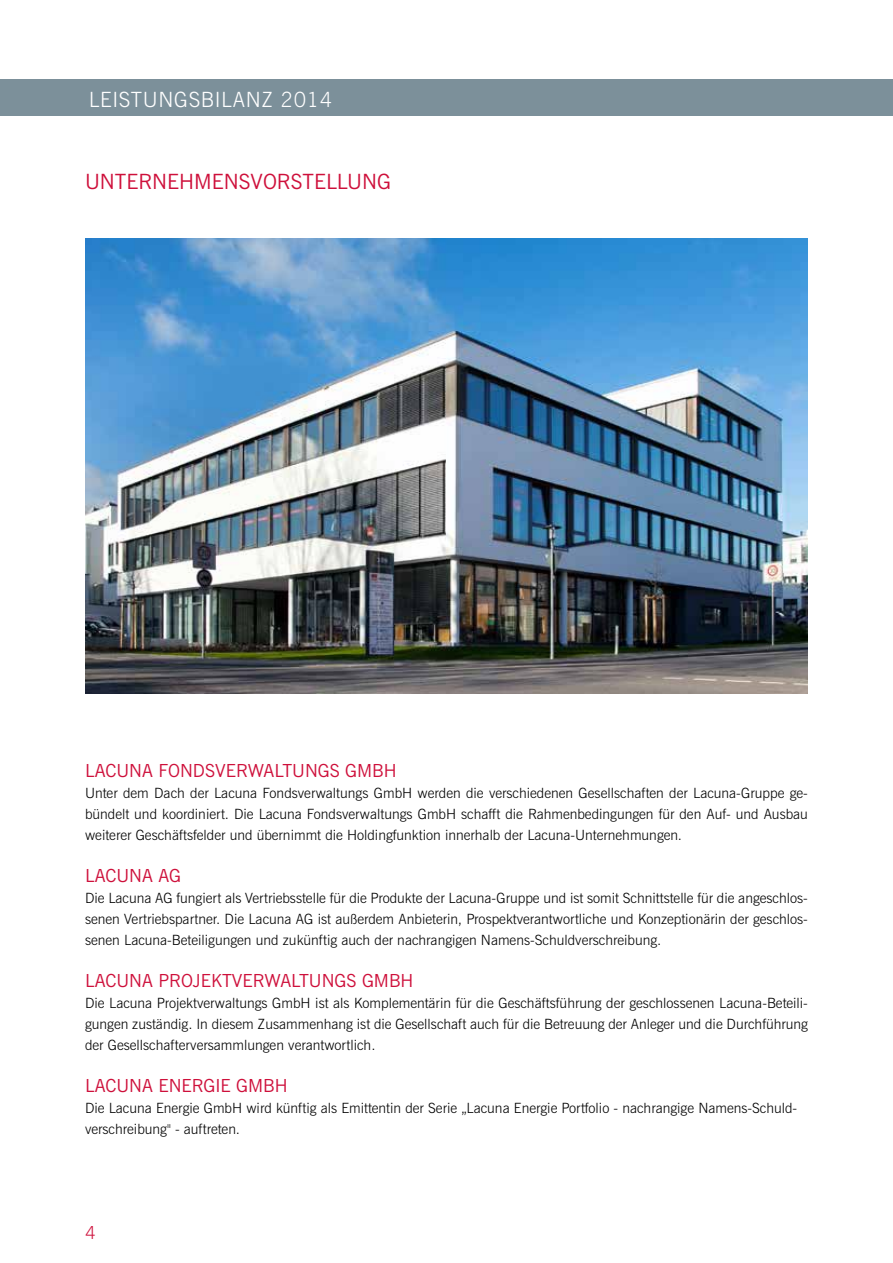
<style>
.page{position:relative;width:893px;height:1263px;background:#fff}
.page>*{position:absolute;margin:0;border:0;box-sizing:border-box;transform-origin:0 0}
.t1{font:21px "News Gothic BT";color:#ce103b}
.t2{font:300 21px "News Gothic BT";letter-spacing:.03em;color:#fff}
.t3{font:18px "News Gothic BT";color:#ce103b}
.t4{font:300 18px "News Gothic BT";color:#ce103b}
.t5{font:300 14.1px/21px "News Gothic BT";color:#000;text-align:justify}
</style>
<div class="page">
<div style="left:0;top:79px;width:893px;height:37px;background:#7c909a"></div>
<img style="left:85px;top:238px;width:723px;height:455px">
<h1 class="t2" style="left:89px;top:87px;width:245px">LEISTUNGSBILANZ 2014</h1>
<h1 class="t1" style="left:85px;top:169px;width:307px">UNTERNEHMENSVORSTELLUNG</h1>
<p class="t3" style="left:85px;top:760px;width:313px">LACUNA FONDSVERWALTUNGS GMBH</p>
<p class="t5" style="left:85px;top:783px;width:724px">Unter dem Dach der Lacuna Fondsverwaltungs GmbH werden die verschiedenen Gesellschaften der Lacuna-Gruppe ge&shy;bündelt und koordiniert. Die Lacuna Fondsverwaltungs GmbH schafft die Rahmenbedingungen für den Auf- und Ausbau weiterer Geschäftsfelder und übernimmt die Holdingfunktion innerhalb der Lacuna-Unternehmungen.</p>
<p class="t3" style="left:85px;top:865px;width:98px">LACUNA AG</p>
<p class="t5" style="left:85px;top:888px;width:724px">Die Lacuna AG fungiert als Vertriebsstelle für die Produkte der Lacuna-Gruppe und ist somit Schnittstelle für die angeschlos&shy;senen Vertriebspartner. Die Lacuna AG ist außerdem Anbieterin, Prospektverantwortliche und Konzeptionärin der geschlos&shy;senen Lacuna-Beteiligungen und zukünftig auch der nachrangigen Namens-Schuldverschreibung.</p>
<p class="t3" style="left:85px;top:970px;width:330px">LACUNA PROJEKTVERWALTUNGS GMBH</p>
<p class="t5" style="left:85px;top:993px;width:724px">Die Lacuna Projektverwaltungs GmbH ist als Komplementärin für die Geschäftsführung der geschlossenen Lacuna-Beteili&shy;gungen zuständig. In diesem Zusammenhang ist die Gesellschaft auch für die Betreuung der Anleger und die Durchführung der Gesellschafterversammlungen verantwortlich.</p>
<p class="t3" style="left:85px;top:1075px;width:204px">LACUNA ENERGIE GMBH</p>
<p class="t5" style="left:85px;top:1098px;width:714px">Die Lacuna Energie GmbH wird künftig als Emittentin der Serie „Lacuna Energie Portfolio - nachrangige Namens-Schuld&shy;verschreibung" - auftreten.</p>
<p class="t4" style="left:85px;top:1222px;width:12px">4</p>
</div>
